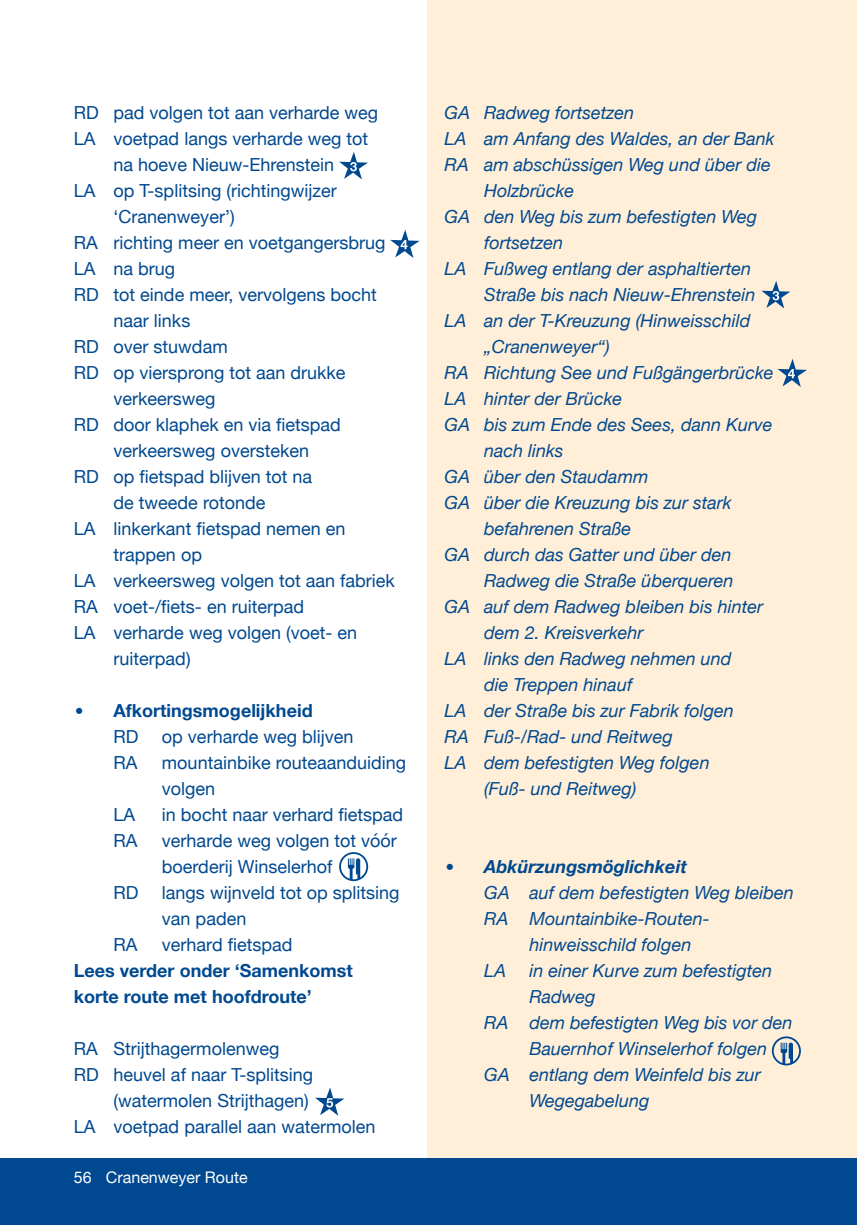
<style>
.page{position:relative;width:857px;height:1225px;background:#fff}
.page>*{position:absolute;margin:0;border:0;box-sizing:border-box;transform-origin:0 0}
.t1{font:italic 18px "Helvetica Neue";color:#004990}
.t2{font:18px/26px "Helvetica Neue";color:#004990}
.t3{font:700 18px/26px "Helvetica Neue";color:#004990}
.t4{font:italic 700 18px "Helvetica Neue";color:#004990}
.t5{font:16px "Helvetica Neue";color:#fff}
.s1{font-family:"Optima";font-weight:400}
.s2{font-weight:400}
.s3{font-family:"Optima";font-weight:400;font-style:normal}
</style>
<div class="page">
<div style="left:0;top:1159px;width:856px;height:66px;background:#004990"></div>
<div style="left:427px;top:0;width:429px;height:1163px;background:#ffefd8"></div>
<svg style="left:339px;top:152px;width:29px;height:27px"></svg>
<svg style="left:390px;top:230px;width:29px;height:28px"></svg>
<svg style="left:315px;top:1087px;width:29px;height:28px"></svg>
<svg style="left:347px;top:858px;width:13px;height:20px"></svg>
<div style="left:339px;top:852px;width:29px;height:29px;border:2px solid #004990;border-radius:50%"></div>
<svg style="left:761px;top:281px;width:28px;height:27px"></svg>
<svg style="left:777px;top:359px;width:29px;height:28px"></svg>
<div style="left:0;top:1158px;width:856px;height:9px;background:#004990"></div>
<svg style="left:780px;top:1042px;width:12px;height:20px"></svg>
<div style="left:771px;top:1036px;width:29px;height:29px;border:2px solid #004990;border-radius:50%"></div>
<p class="t2" style="left:74px;top:101px;width:306px">RD pad volgen tot aan verharde weg</p>
<p class="t2" style="left:74px;top:127px;width:296px">LA voetpad langs verharde weg tot</p>
<p class="t2" style="left:113px;top:153px;width:222px">na hoeve Nieuw-Ehrenstein</p>
<p class="t2" style="left:74px;top:179px;width:264px">LA op T-splitsing (richtingwijzer</p>
<p class="t2" style="left:113px;top:204px;width:122px">‘Cranenweyer’)</p>
<p class="t2" style="left:74px;top:230px;width:313px">RA richting meer en voetgangersbrug</p>
<p class="t2" style="left:74px;top:256px;width:103px">LA na brug</p>
<p class="t2" style="left:74px;top:282px;width:304px">RD tot einde meer, vervolgens bocht</p>
<p class="t2" style="left:113px;top:308px;width:78px">naar links</p>
<p class="t2" style="left:74px;top:334px;width:155px">RD over stuwdam</p>
<p class="t2" style="left:74px;top:360px;width:273px">RD op viersprong tot aan drukke</p>
<p class="t2" style="left:113px;top:386px;width:103px">verkeersweg</p>
<p class="t2" style="left:74px;top:412px;width:268px">RD door klaphek en via fietspad</p>
<p class="t2" style="left:113px;top:438px;width:197px">verkeersweg oversteken</p>
<p class="t2" style="left:74px;top:464px;width:240px">RD op fietspad blijven tot na</p>
<p class="t2" style="left:113px;top:490px;width:153px">de tweede rotonde</p>
<p class="t2" style="left:74px;top:516px;width:273px">LA linkerkant fietspad nemen en</p>
<p class="t2" style="left:113px;top:542px;width:90px">trappen op</p>
<p class="t2" style="left:74px;top:568px;width:322px">LA verkeersweg volgen tot aan fabriek</p>
<p class="t2" style="left:74px;top:594px;width:232px">RA voet-/fiets- en ruiterpad</p>
<p class="t2" style="left:74px;top:620px;width:285px">LA verharde weg volgen (voet- en</p>
<p class="t2" style="left:113px;top:646px;width:79px">ruiterpad)</p>
<p class="t3" style="left:113px;top:698px;width:200px;text-indent:-40px"><span class="s1">•</span> Afkortingsmogelijkheid<br><span class="s2">RD</span></p>
<p class="t2" style="left:162px;top:724px;width:193px">op verharde weg blijven</p>
<p class="t2" style="left:113px;top:750px;width:25px">RA</p>
<p class="t2" style="left:162px;top:750px;width:246px">mountainbike routeaanduiding volgen</p>
<p class="t2" style="left:113px;top:802px;width:23px">LA</p>
<p class="t2" style="left:162px;top:802px;width:243px">in bocht naar verhard fietspad</p>
<p class="t2" style="left:113px;top:828px;width:25px">RA</p>
<p class="t2" style="left:162px;top:828px;width:236px">verharde weg volgen tot vóór boerderij Winselerhof</p>
<p class="t2" style="left:113px;top:880px;width:27px">RD</p>
<p class="t2" style="left:162px;top:880px;width:239px">langs wijnveld tot op splitsing van paden</p>
<p class="t2" style="left:113px;top:932px;width:25px">RA</p>
<p class="t2" style="left:162px;top:932px;width:132px">verhard fietspad</p>
<p class="t3" style="left:74px;top:958px;width:280px">Lees verder onder ‘Samenkomst korte route met hoofdroute’</p>
<p class="t2" style="left:74px;top:1036px;width:207px">RA Strijthagermolenweg</p>
<p class="t2" style="left:74px;top:1062px;width:241px">RD heuvel af naar T-splitsing</p>
<p class="t2" style="left:113px;top:1088px;width:196px">(watermolen Strijthagen)</p>
<p class="t2" style="left:74px;top:1114px;width:303px">LA voetpad parallel aan watermolen</p>
<p class="t5" style="left:106px;top:1165px;width:143px">Cranenweyer Route</p>
<p class="t5" style="left:74px;top:1165px;width:19px">56</p>
<p class="t1" style="left:444px;top:100px;width:191px">GA Radweg fortsetzen</p>
<p class="t1" style="left:444px;top:126px;width:331px">LA am Anfang des Waldes, an der Bank</p>
<p class="t1" style="left:444px;top:152px;width:328px">RA am abschüssigen Weg und über die</p>
<p class="t1" style="left:484px;top:178px;width:91px">Holzbrücke</p>
<p class="t1" style="left:444px;top:204px;width:314px">GA den Weg bis zum befestigten Weg</p>
<p class="t1" style="left:484px;top:230px;width:80px">fortsetzen</p>
<p class="t1" style="left:444px;top:256px;width:308px">LA Fußweg entlang der asphaltierten</p>
<p class="t1" style="left:484px;top:282px;width:273px">Straße bis nach Nieuw-Ehrenstein</p>
<p class="t1" style="left:444px;top:308px;width:307px">LA an der T-Kreuzung (Hinweisschild</p>
<p class="t1" style="left:484px;top:334px;width:127px">„Cranenweyer“)</p>
<p class="t1" style="left:444px;top:360px;width:330px">RA Richtung See und Fußgängerbrücke</p>
<p class="t1" style="left:444px;top:386px;width:179px">LA hinter der Brücke</p>
<p class="t1" style="left:444px;top:412px;width:329px">GA bis zum Ende des Sees, dann Kurve</p>
<p class="t1" style="left:484px;top:438px;width:81px">nach links</p>
<p class="t1" style="left:444px;top:464px;width:205px">GA über den Staudamm</p>
<p class="t1" style="left:444px;top:490px;width:288px">GA über die Kreuzung bis zur stark</p>
<p class="t1" style="left:484px;top:516px;width:149px">befahrenen Straße</p>
<p class="t1" style="left:444px;top:542px;width:288px">GA durch das Gatter und über den</p>
<p class="t1" style="left:484px;top:568px;width:251px">Radweg die Straße überqueren</p>
<p class="t1" style="left:444px;top:594px;width:320px">GA auf dem Radweg bleiben bis hinter</p>
<p class="t1" style="left:484px;top:620px;width:161px">dem 2. Kreisverkehr</p>
<p class="t1" style="left:444px;top:646px;width:288px">LA links den Radweg nehmen und</p>
<p class="t1" style="left:484px;top:672px;width:150px">die Treppen hinauf</p>
<p class="t1" style="left:444px;top:698px;width:291px">LA der Straße bis zur Fabrik folgen</p>
<p class="t1" style="left:444px;top:724px;width:230px">RA Fuß-/Rad- und Reitweg</p>
<p class="t1" style="left:444px;top:750px;width:267px">LA dem befestigten Weg folgen</p>
<p class="t1" style="left:484px;top:776px;width:154px">(Fuß- und Reitweg)</p>
<p class="t4" style="left:444px;top:853px;width:244px"><span class="s3">•</span> Abkürzungsmöglichkeit</p>
<p class="t1" style="left:484px;top:880px;width:311px">GA auf dem befestigten Weg bleiben</p>
<p class="t1" style="left:484px;top:906px;width:227px">RA Mountainbike-Routen-</p>
<p class="t1" style="left:529px;top:932px;width:163px">hinweisschild folgen</p>
<p class="t1" style="left:484px;top:958px;width:24px">LA</p>
<p class="t1" style="left:529px;top:958px;width:244px">in einer Kurve zum befestigten</p>
<p class="t1" style="left:529px;top:984px;width:68px">Radweg</p>
<p class="t1" style="left:484px;top:1010px;width:310px">RA dem befestigten Weg bis vor den</p>
<p class="t1" style="left:529px;top:1036px;width:239px">Bauernhof Winselerhof folgen</p>
<p class="t1" style="left:484px;top:1062px;width:278px">GA entlang dem Weinfeld bis zur</p>
<p class="t1" style="left:529px;top:1088px;width:121px">Wegegabelung</p>
</div>
